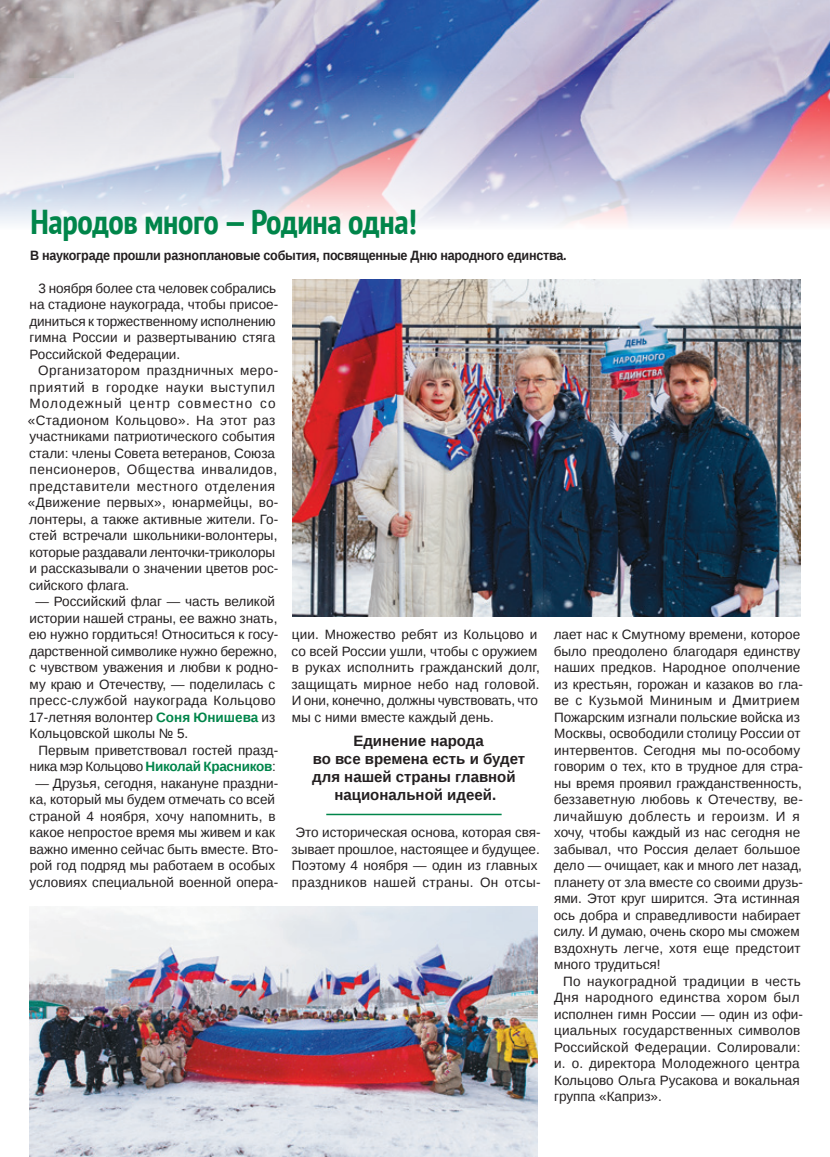
<style>
.page{position:relative;width:830px;height:1157px;background:#fff}
.page>*{position:absolute;margin:0;border:0;box-sizing:border-box;transform-origin:0 0}
._0_Header_2_Green{font:700 condensed 34.5px "PT Sans";letter-spacing:-.01em;color:#00854a}
._0_Body{font:700 15px "Liberation Sans";color:#231f20}
._0_Body-2{font:13.5px/16.5px "Liberation Sans";color:#231f20}
._0_Lead{font:700 13.5px "Liberation Sans";letter-spacing:-.02em;color:#231f20;scale:.93 1}
.s1{font-weight:700;color:#00854a}
</style>
<div class="page">
<img style="left:0;top:0;width:829px;height:224px">
<hr style="left:326px;top:813px;width:175px;height:2px;background:#00854a">
<img style="left:30px;top:906px;width:507px;height:251px">
<img style="left:292px;top:279px;width:507px;height:337px">
<p class="_0_Header_2_Green" style="left:30px;top:199px;width:388px">Народов много — Родина одна!</p>
<p class="_0_Lead" style="left:30px;top:246px;width:578px">В наукограде прошли разноплановые события, посвященные Дню народного единства.</p>
<p class="_0_Body-2" style="left:29px;top:280px;width:250px;text-indent:9px">3 ноября более ста человек собрались на стадионе наукограда, чтобы присое&shy;диниться к торжественному исполнению гимна России и развертыванию стяга Российской Федерации.</p>
<p class="_0_Body-2" style="left:28px;top:363px;width:252px;text-indent:10px">Организатором праздничных меро&shy;приятий в городке науки выступил Молодежный центр совместно со «Стадионом Кольцово». На этот раз участниками патриотического события стали: члены Совета ветеранов, Союза пенсионеров, Общества инвалидов, представители местного отделения «Движение первых», юнармейцы, во&shy;лонтеры, а также активные жители. Го&shy;стей встречали школьники-волонтеры, которые раздавали ленточки-триколоры и рассказывали о значении цветов рос&shy;сийского флага.</p>
<p class="_0_Body-2" style="left:29px;top:594px;width:251px;text-indent:7px">— Российский флаг — часть великой истории нашей страны, ее важно знать, ею нужно гордиться! Относиться к госу&shy;дарственной символике нужно бережно, с чувством уважения и любви к родно&shy;му краю и Отечеству, — поделилась с пресс-службой наукограда Кольцово 17-летняя волонтер <span class="s1">Соня Юнишева</span> из Кольцовской школы № 5.</p>
<p class="_0_Body-2" style="left:30px;top:742px;width:250px;text-align:right">Первым приветствовал гостей празд&shy;ника мэр Кольцово <span class="s1">Николай Красников</span>:</p>
<p class="_0_Body-2" style="left:29px;top:775px;width:250px;text-align:center">— Друзья, сегодня, накануне праздни&shy;ка, который мы будем отмечать со всей страной 4 ноября, хочу напомнить, в какое непростое время мы живем и как важно именно сейчас быть вместе. Вто&shy;рой год подряд мы работаем в особых условиях специальной военной опера-</p>
<p class="_0_Body-2" style="left:291px;top:627px;width:250px">ции. Множество ребят из Кольцово и со всей России ушли, чтобы с оружием в руках исполнить гражданский долг, защищать мирное небо над головой.<br>И они, конечно, должны чувствовать, что мы с ними вместе каждый день.</p>
<p class="_0_Body" style="left:353px;top:730px;width:132px">Единение народа</p>
<p class="_0_Body" style="left:312px;top:748px;width:214px">во все времена есть и будет</p>
<p class="_0_Body" style="left:312px;top:766px;width:205px">для нашей страны главной</p>
<p class="_0_Body" style="left:334px;top:784px;width:163px">национальной идеей.</p>
<p class="_0_Body-2" style="left:291px;top:825px;width:250px">Это историческая основа, которая свя&shy;зывает прошлое, настоящее и будущее.<br>Поэтому 4 ноября — один из главных праздников нашей страны. Он отсы-</p>
<p class="_0_Body-2" style="left:553px;top:627px;width:250px">лает нас к Смутному времени, которое было преодолено благодаря единству наших предков. Народное ополчение из крестьян, горожан и казаков во гла&shy;ве с Кузьмой Мининым и Дмитрием Пожарским изгнали польские войска из Москвы, освободили столицу России от интервентов. Сегодня мы по-особому говорим о тех, кто в трудное для стра&shy;ны время проявил гражданственность, беззаветную любовь к Отечеству, ве&shy;личайшую доблесть и героизм. И я хочу, чтобы каждый из нас сегодня не забывал, что Россия делает большое дело — очищает, как и много лет назад, планету от зла вместе со своими друзь&shy;ями. Этот круг ширится. Эта истинная ось добра и справедливости набирает силу. И думаю, очень скоро мы сможем вздохнуть легче, хотя еще предстоит много трудиться!</p>
<p class="_0_Body-2" style="left:553px;top:973px;width:250px;text-indent:9px">По наукоградной традиции в честь<br>Дня народного единства хором был исполнен гимн России — один из офи&shy;циальных государственных символов<br>Российской Федерации. Солировали: и. о. директора Молодежного центра<br>Кольцово Ольга Русакова и вокальная группа «Каприз».</p>
</div>
